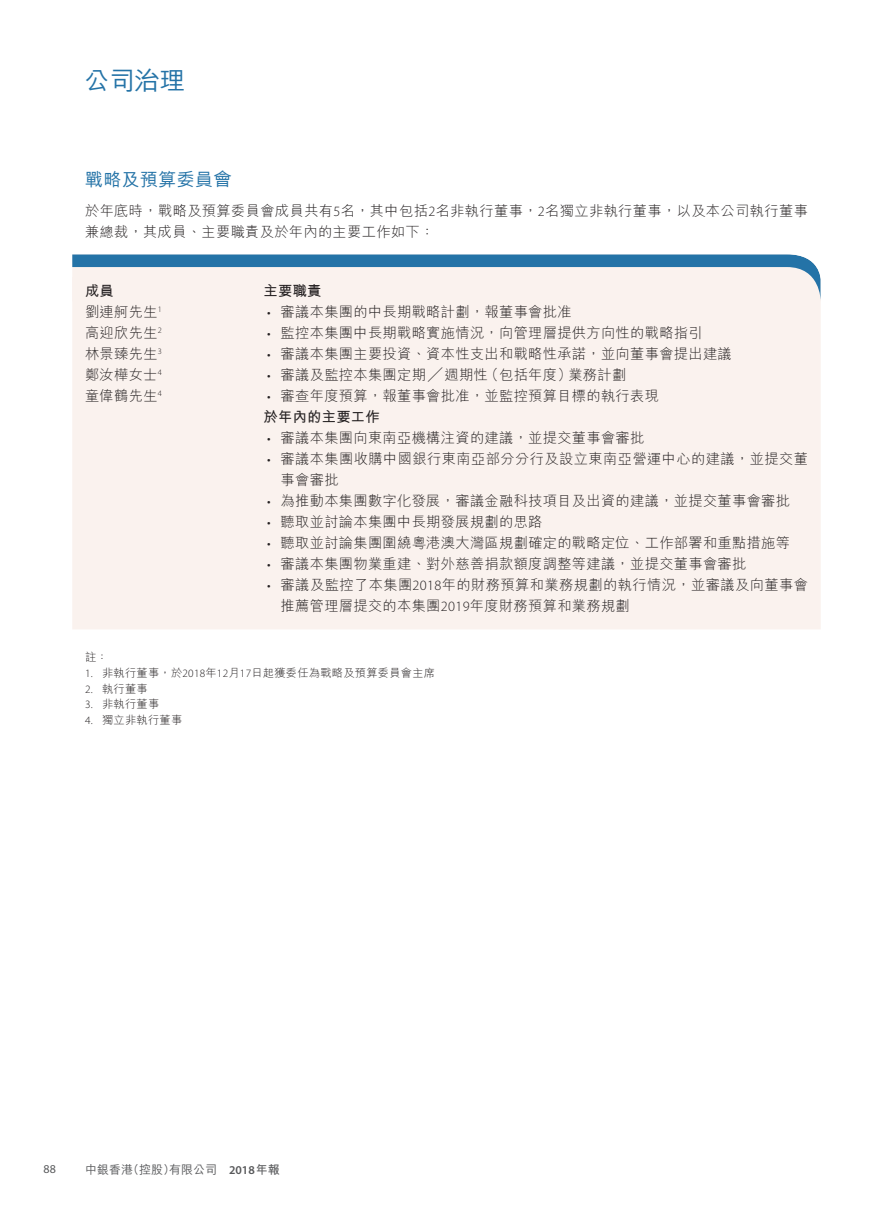
<style>
.page{position:relative;width:893px;height:1212px;background:#fff}
.page>*{position:absolute;margin:0;border:0;box-sizing:border-box;transform-origin:0 0}
.t1{font:500 25.5px "M Hei HK";color:#2473a7}
.t2{font:500 18px "M Hei HK";letter-spacing:.02em;color:#2473a7}
.t3{font:300 14.25px/21px "M Hei HK";letter-spacing:.02em;color:#231f20}
.t4{font:700 14.25px "M Hei HK";letter-spacing:.02em;color:#231f20}
.t5{font:500 12px "M Hei HK";color:#57585a}
.t6{font:12px "Myriad Pro";color:#57585a}
.t7{font:300 11.25px "M Hei HK";letter-spacing:.02em;color:#231f20}
.s1{font-family:"Myriad Pro"}
.s2{font-weight:700}
.s3{font-family:"Myriad Pro";font-weight:600}
</style>
<div class="page">
<div style="left:72px;top:301px;width:749px;height:328px;background:#faf2ee"></div>
<svg style="left:72px;top:254px;width:749px;height:47px"></svg>
<h1 class="t1" style="left:84px;top:62px;width:103px">公司治理</h1>
<p class="t2" style="left:85px;top:166px;width:148px">戰略及預算委員會</p>
<p class="t3" style="left:85px;top:199px;width:724px">於年底時，戰略及預算委員會成員共有<span class="s1">5</span>名，其中包括<span class="s1">2</span>名非執行董事，<span class="s1">2</span>名獨立非執行董事，以及本公司執行董事兼總裁，其成員、主要職責及於年內的主要工作如下：</p>
<p class="t4" style="left:85px;top:280px;width:30px">成員</p>
<p class="t4" style="left:264px;top:280px;width:59px">主要職責</p>
<p class="t3" style="left:85px;top:301px;width:78px;text-align:justify">劉連舸先生<sup>1</sup>高迎欣先生<sup>2</sup>林景臻先生<sup>3</sup>鄭汝樺女士<sup>4</sup>童偉鶴先生<sup>4</sup></p>
<p class="t3" style="left:267px;top:301px;width:306px"><span class="s1">•</span> 審議本集團的中長期戰略計劃，報董事會批准</p>
<p class="t3" style="left:267px;top:322px;width:437px"><span class="s1">•</span> 監控本集團中長期戰略實施情況，向管理層提供方向性的戰略指引</p>
<p class="t3" style="left:267px;top:343px;width:466px"><span class="s1">•</span> 審議本集團主要投資、資本性支出和戰略性承諾，並向董事會提出建議</p>
<p class="t3" style="left:267px;top:364px;width:361px"><span class="s1">•</span> 審議及監控本集團定期╱週期性（包括年度）業務計劃</p>
<p class="t3" style="left:264px;top:385px;width:397px"><span class="s1">•</span> 審查年度預算，報董事會批准，並監控預算目標的執行表現<span class="s2">於年內的主要工作</span></p>
<p class="t3" style="left:267px;top:427px;width:379px"><span class="s1">•</span> 審議本集團向東南亞機構注資的建議，並提交董事會審批</p>
<p class="t3" style="left:281px;top:448px;width:529px;text-indent:-13px"><span class="s1">•</span> 審議本集團收購中國銀行東南亞部分分行及設立東南亞營運中心的建議，並提交董事會審批</p>
<p class="t3" style="left:267px;top:490px;width:524px"><span class="s1">•</span> 為推動本集團數字化發展，審議金融科技項目及出資的建議，並提交董事會審批</p>
<p class="t3" style="left:267px;top:511px;width:277px"><span class="s1">•</span> 聽取並討論本集團中長期發展規劃的思路</p>
<p class="t3" style="left:267px;top:532px;width:524px"><span class="s1">•</span> 聽取並討論集團圍繞粵港澳大灣區規劃確定的戰略定位、工作部署和重點措施等</p>
<p class="t3" style="left:267px;top:553px;width:481px"><span class="s1">•</span> 審議本集團物業重建、對外慈善捐款額度調整等建議，並提交董事會審批</p>
<p class="t3" style="left:281px;top:574px;width:529px;text-indent:-13px"><span class="s1">•</span> 審議及監控了本集團<span class="s1">2018</span>年的財務預算和業務規劃的執行情況，並審議及向董事會推薦管理層提交的本集團<span class="s1">2019</span>年度財務預算和業務規劃</p>
<p class="t7" style="left:85px;top:649px;width:24px">註：</p>
<p class="t7" style="left:85px;top:665px;width:352px"><span class="s1">1.</span> 非執行董事，於<span class="s1">2018</span>年<span class="s1">12</span>月<span class="s1">17</span>日起獲委任為戰略及預算委員會主席</p>
<p class="t7" style="left:85px;top:680px;width:64px"><span class="s1">2.</span> 執行董事</p>
<p class="t7" style="left:85px;top:696px;width:76px"><span class="s1">3.</span> 非執行董事</p>
<p class="t7" style="left:85px;top:712px;width:99px"><span class="s1">4.</span> 獨立非執行董事</p>
<p class="t6" style="left:44px;top:1161px;width:14px">88</p>
<p class="t5" style="left:85px;top:1160px;width:196px">中銀香港（控股）有限公司 <span class="s3">2018</span><span class="s2">年報</span></p>
</div>
